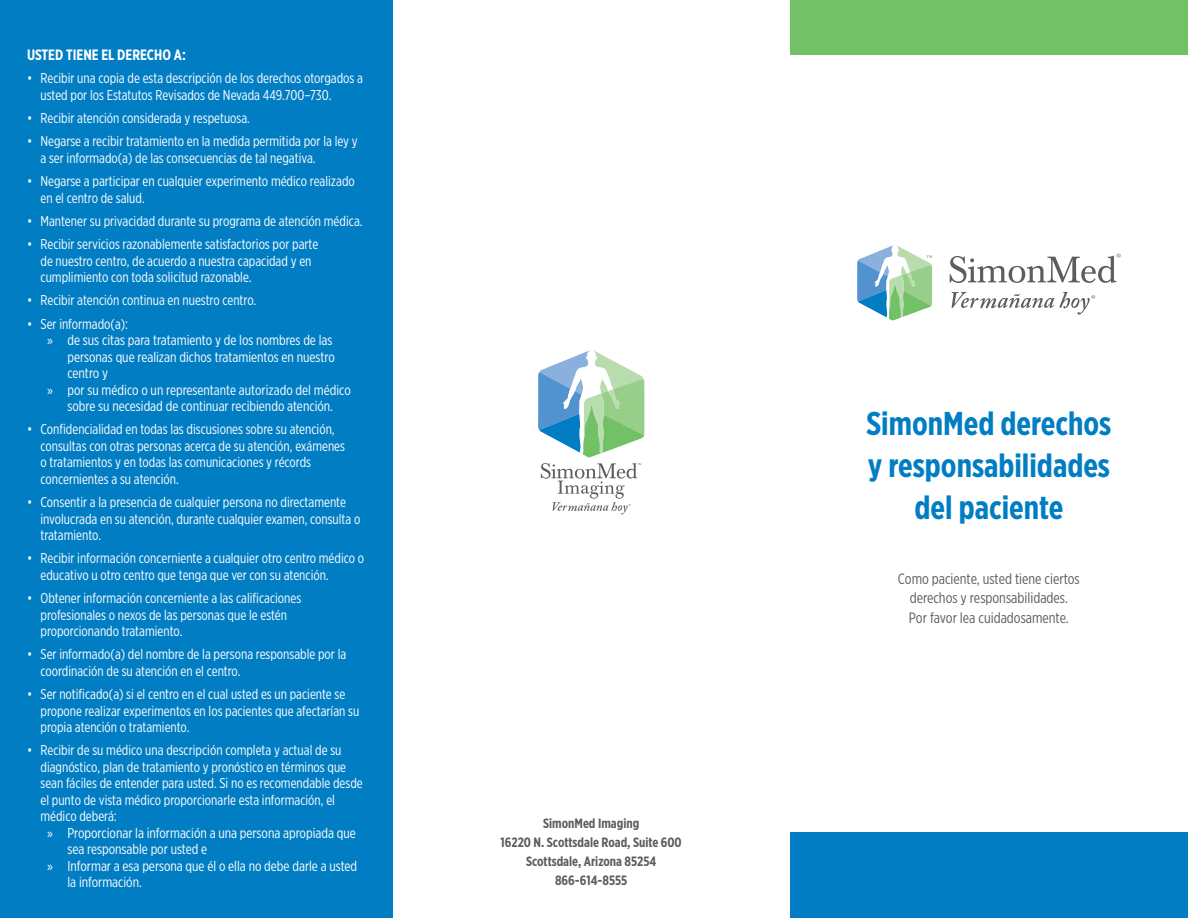
<style>
.page{position:relative;width:1188px;height:918px;background:#fff}
.page>*{position:absolute;margin:0;border:0;box-sizing:border-box;transform-origin:0 0}
.t1{font:700 33px/42px "Gotham X Narrow";color:#007dc3;text-align:center}
.t2{font:15px/19.5px "Gotham X Narrow";color:#5d5d60;text-align:center}
.t3{font:700 15px "Gotham X Narrow";color:#fff}
.t4{font:14.25px/16.5px "Gotham X Narrow";color:#fff}
.t5{font:700 13.5px/18.8px "Gotham X Narrow";color:#5d5d60;text-align:center}
.s1{font-family:"Myriad Pro"}
</style>
<div class="page">
<div style="left:0;top:1px;width:392px;height:917px;background:#007dc3"></div>
<div style="left:791px;top:0;width:397px;height:55px;background:#73c167"></div>
<div style="left:791px;top:833px;width:397px;height:85px;background:#007dc3"></div>
<svg style="left:538px;top:351px;width:106px;height:163px"></svg>
<svg style="left:952px;top:292px;width:143px;height:23px"></svg>
<svg style="left:857px;top:245px;width:75px;height:75px"></svg>
<svg style="left:950px;top:254px;width:171px;height:29px"></svg>
<p class="t3" style="left:27px;top:45px;width:160px">USTED TIENE EL DERECHO A:</p>
<p class="t4" style="left:41px;top:70px;width:324px;text-indent:-14px">• Recibir una copia de esta descripción de los derechos otorgados a usted por los Estatutos Revisados de Nevada 449.700–730.</p>
<p class="t4" style="left:27px;top:110px;width:225px">• Recibir atención considerada y respetuosa.</p>
<p class="t4" style="left:41px;top:133px;width:319px;text-indent:-14px">• Negarse a recibir tratamiento en la medida permitida por la ley y a ser informado(a) de las consecuencias de tal negativa.</p>
<p class="t4" style="left:41px;top:173px;width:316px;text-indent:-14px">• Negarse a participar en cualquier experimento médico realizado en el centro de salud.</p>
<p class="t4" style="left:27px;top:212px;width:337px">• Mantener su privacidad durante su programa de atención médica.</p>
<p class="t4" style="left:41px;top:236px;width:279px;text-indent:-14px">• Recibir servicios razonablemente satisfactorios por parte de nuestro centro, de acuerdo a nuestra capacidad y en cumplimiento con toda solicitud razonable.</p>
<p class="t4" style="left:27px;top:292px;width:231px">• Recibir atención continua en nuestro centro.</p>
<p class="t4" style="left:27px;top:315px;width:103px">• Ser informado(a):</p>
<p class="t4" style="left:47px;top:332px;width:287px"><span class="s1">»</span> de sus citas para tratamiento y de los nombres de las</p>
<p class="t4" style="left:67px;top:348px;width:269px">personas que realizan dichos tratamientos en nuestro</p>
<p class="t4" style="left:67px;top:365px;width:42px">centro y</p>
<p class="t4" style="left:47px;top:381px;width:305px"><span class="s1">»</span> por su médico o un representante autorizado del médico</p>
<p class="t4" style="left:67px;top:398px;width:267px">sobre su necesidad de continuar recibiendo atención.</p>
<p class="t4" style="left:41px;top:421px;width:306px;text-indent:-14px">• Confidencialidad en todas las discusiones sobre su atención, consultas con otras personas acerca de su atención, exámenes o tratamientos y en todas las comunicaciones y récords concernientes a su atención.</p>
<p class="t4" style="left:41px;top:494px;width:321px;text-indent:-14px">• Consentir a la presencia de cualquier persona no directamente involucrada en su atención, durante cualquier examen, consulta o tratamiento.</p>
<p class="t4" style="left:41px;top:550px;width:325px;text-indent:-14px">• Recibir información concerniente a cualquier otro centro médico o educativo u otro centro que tenga que ver con su atención.</p>
<p class="t4" style="left:41px;top:590px;width:262px;text-indent:-14px">• Obtener información concerniente a las calificaciones profesionales o nexos de las personas que le estén proporcionando tratamiento.</p>
<p class="t4" style="left:41px;top:646px;width:307px;text-indent:-14px">• Ser informado(a) del nombre de la persona responsable por la coordinación de su atención en el centro.</p>
<p class="t4" style="left:41px;top:686px;width:320px;text-indent:-14px">• Ser notificado(a) si el centro en el cual usted es un paciente se propone realizar experimentos en los pacientes que afectarían su propia atención o tratamiento.</p>
<p class="t4" style="left:27px;top:742px;width:316px">• Recibir de su médico una descripción completa y actual de su</p>
<p class="t4" style="left:41px;top:758px;width:307px">diagnóstico, plan de tratamiento y pronóstico en términos que</p>
<p class="t4" style="left:41px;top:775px;width:324px">sean fáciles de entender para usted. Si no es recomendable desde</p>
<p class="t4" style="left:41px;top:791px;width:296px">el punto de vista médico proporcionarle esta información, el</p>
<p class="t4" style="left:41px;top:808px;width:78px">médico deberá:</p>
<p class="t4" style="left:47px;top:824px;width:310px"><span class="s1">»</span> Proporcionar la información a una persona apropiada que</p>
<p class="t4" style="left:67px;top:841px;width:141px">sea responsable por usted e</p>
<p class="t4" style="left:47px;top:857px;width:312px"><span class="s1">»</span> Informar a esa persona que él o ella no debe darle a usted</p>
<p class="t4" style="left:67px;top:874px;width:76px">la información.</p>
<p class="t5" style="left:501px;top:814px;width:183px">SimonMed Imaging<br>16220 N. Scottsdale Road, Suite 600<br>Scottsdale, Arizona 85254<br>866-614-8555</p>
<h1 class="t1" style="left:866px;top:402px;width:246px">SimonMed derechos y responsabilidades del paciente</h1>
<p class="t2" style="left:898px;top:568px;width:183px">Como paciente, usted tiene ciertos derechos y responsabilidades.<br>Por favor lea cuidadosamente.</p>
</div>
